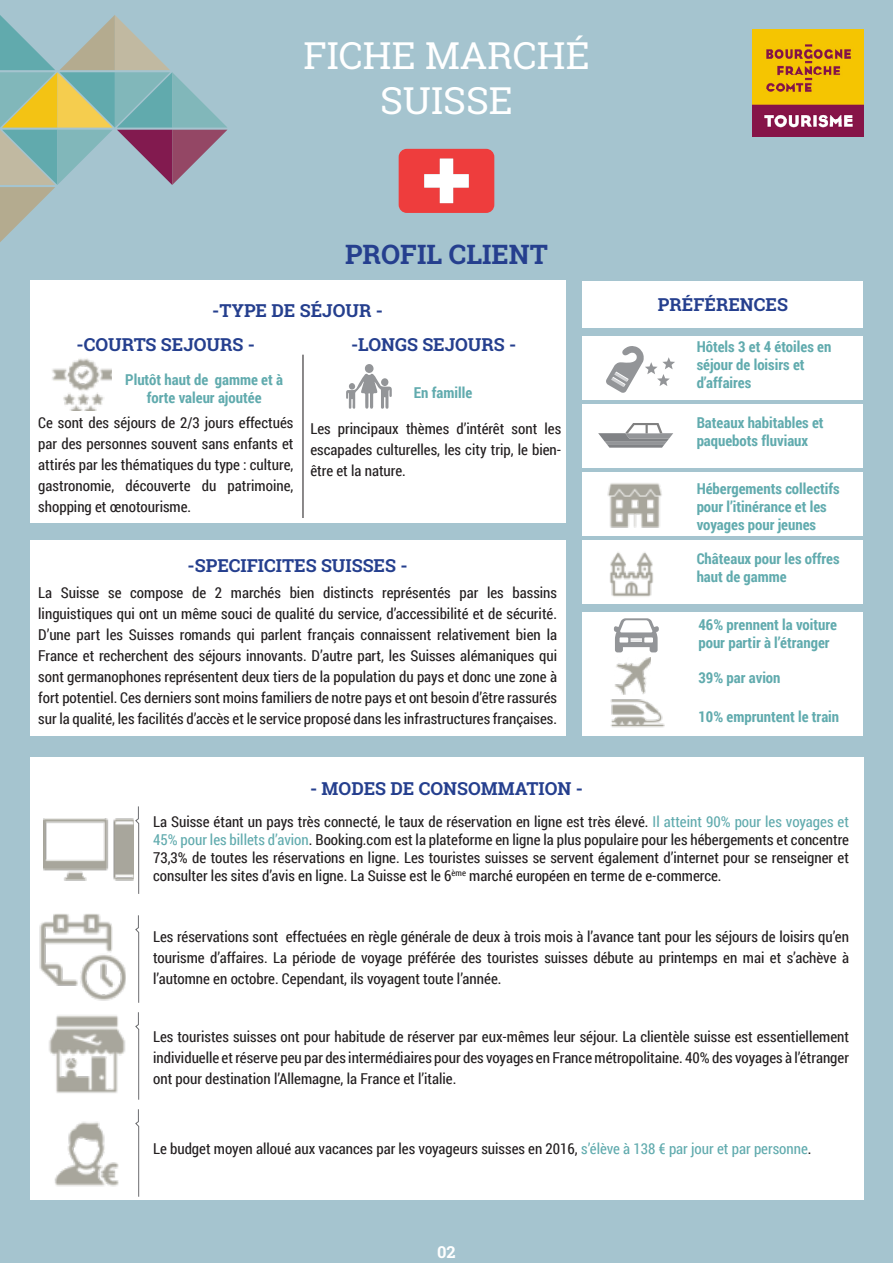
<style>
.page{position:relative;width:893px;height:1263px;background:#a5c4cf}
.page>*{position:absolute;margin:0;border:0;box-sizing:border-box;transform-origin:0 0}
.t1{font:37.5px/45px "Roboto Slab";color:#fff;text-align:center}
.t2{font:700 27px "Roboto Slab";color:#253f8e}
.t3{font:700 18px "Roboto Slab";color:#253f8e}
.t4{font:700 16.5px "Roboto Slab";color:#fff}
.t5{font:15px/21px "Roboto Condensed";color:#231f20;text-align:justify}
.t6{font:700 15px/18px "Roboto Condensed";color:#61abae}
.s1{color:#61abae}
</style>
<div class="page">
<svg style="left:0;top:15px;width:227px;height:227px"></svg>
<img style="left:753px;top:30px;width:110px;height:106px">
<svg style="left:399px;top:149px;width:95px;height:64px;background:#ef5f5f"></svg>
<div style="left:30px;top:281px;width:536px;height:242px;background:#fff"></div>
<div style="left:583px;top:612px;width:280px;height:124px;background:#fff"></div>
<div style="left:30px;top:540px;width:536px;height:196px;background:#fff"></div>
<div style="left:30px;top:757px;width:833px;height:442px;background:#fff"></div>
<svg style="left:135px;top:1109px;width:4px;height:88px"></svg>
<svg style="left:135px;top:915px;width:4px;height:88px"></svg>
<svg style="left:135px;top:806px;width:4px;height:88px"></svg>
<div style="left:365px;top:364px;width:9px;height:9px;background:#939598;border-radius:50%"></div>
<svg style="left:346px;top:373px;width:46px;height:36px"></svg>
<div style="left:583px;top:336px;width:280px;height:64px;background:#fff"></div>
<svg style="left:606px;top:346px;width:69px;height:47px"></svg>
<div style="left:583px;top:404px;width:280px;height:64px;background:#fff"></div>
<svg style="left:598px;top:423px;width:75px;height:25px"></svg>
<svg style="left:614px;top:618px;width:45px;height:34px"></svg>
<img style="left:52px;top:358px;width:59px;height:52px">
<div style="left:583px;top:472px;width:280px;height:64px;background:#fff"></div>
<img style="left:607px;top:483px;width:55px;height:45px">
<div style="left:583px;top:540px;width:280px;height:64px;background:#fff"></div>
<img style="left:610px;top:552px;width:43px;height:45px">
<img style="left:615px;top:658px;width:36px;height:35px">
<img style="left:610px;top:693px;width:54px;height:35px">
<svg style="left:135px;top:1012px;width:4px;height:88px"></svg>
<img style="left:43px;top:818px;width:90px;height:63px">
<img style="left:39px;top:914px;width:87px;height:86px">
<img style="left:49px;top:1015px;width:77px;height:78px">
<img style="left:54px;top:1122px;width:65px;height:64px">
<div style="left:583px;top:281px;width:280px;height:46px;background:#fff"></div>
<hr style="left:302px;top:355px;width:2px;height:163px;background:#231f20">
<h1 class="t1" style="left:303px;top:33px;width:288px">FICHE MARCHÉ<br>SUISSE</h1>
<p class="t2" style="left:345px;top:235px;width:204px">PROFIL CLIENT</p>
<p class="t3" style="left:212px;top:298px;width:172px">-TYPE DE SÉJOUR -</p>
<p class="t3" style="left:77px;top:332px;width:180px">-COURTS SEJOURS -</p>
<p class="t3" style="left:351px;top:332px;width:167px">-LONGS SEJOURS -</p>
<p class="t6" style="left:125px;top:370px;width:159px;text-align:center">Plutôt haut de gamme et à forte valeur ajoutée</p>
<p class="t5" style="left:38px;top:412px;width:257px">Ce sont des séjours de 2/3 jours effectués par des personnes souvent sans enfants et attirés par les thématiques du type : culture, gastronomie, découverte du patrimoine, shopping et œnotourisme.</p>
<p class="t5" style="left:310px;top:417px;width:252px">Les principaux thèmes d’intérêt sont les escapades culturelles, les city trip, le bien&shy;être et la nature.</p>
<p class="t6" style="left:414px;top:383px;width:60px">En famille</p>
<p class="t3" style="left:188px;top:553px;width:221px">-SPECIFICITES SUISSES -</p>
<p class="t5" style="left:38px;top:582px;width:520px">La Suisse se compose de 2 marchés bien distincts représentés par les bassins linguistiques qui ont un même souci de qualité du service, d’accessibilité et de sécurité.<br>D’une part les Suisses romands qui parlent français connaissent relativement bien la France et recherchent des séjours innovants. D’autre part, les Suisses alémaniques qui sont germanophones représentent deux tiers de la population du pays et donc une zone à fort potentiel. Ces derniers sont moins familiers de notre pays et ont besoin d’être rassurés sur la qualité, les facilités d’accès et le service proposé dans les infrastructures françaises.</p>
<p class="t3" style="left:310px;top:776px;width:274px">- MODES DE CONSOMMATION -</p>
<p class="t3" style="left:658px;top:292px;width:132px">PRÉFÉRENCES</p>
<p class="t6" style="left:697px;top:337px;width:136px">Hôtels 3 et 4 étoiles en séjour de loisirs et</p>
<p class="t6" style="left:697px;top:373px;width:56px">d’affaires</p>
<p class="t6" style="left:697px;top:413px;width:128px">Bateaux habitables et paquebots fluviaux</p>
<p class="t6" style="left:697px;top:479px;width:145px">Hébergements collectifs pour l’itinérance et les voyages pour jeunes</p>
<p class="t6" style="left:697px;top:549px;width:144px">Châteaux pour les offres haut de gamme</p>
<p class="t6" style="left:698px;top:615px;width:140px">46% prennent la voiture pour partir à l’étranger</p>
<p class="t6" style="left:698px;top:668px;width:84px">39% par avion</p>
<p class="t6" style="left:698px;top:707px;width:142px">10% empruntent le train</p>
<p class="t5" style="left:153px;top:813px;width:697px;line-height:18px">La Suisse étant un pays très connecté, le taux de réservation en ligne est très élevé. <span class="s1">Il atteint 90% pour les voyages et 45% pour les billets d’avion</span>. Booking.com est la plateforme en ligne la plus populaire pour les hébergements et concentre 73,3% de toutes les réservations en ligne. Les touristes suisses se servent également d’internet pour se renseigner et consulter les sites d’avis en ligne. La Suisse est le 6<sup>ème</sup> marché européen en terme de e-commerce.</p>
<p class="t5" style="left:153px;top:926px;width:697px">Les réservations sont effectuées en règle générale de deux à trois mois à l’avance tant pour les séjours de loisirs qu’en tourisme d’affaires. La période de voyage préférée des touristes suisses débute au printemps en mai et s’achève à l’automne en octobre. Cependant, ils voyagent toute l’année.</p>
<p class="t5" style="left:153px;top:1025px;width:697px">Les touristes suisses ont pour habitude de réserver par eux-mêmes leur séjour. La clientèle suisse est essentiellement individuelle et réserve peu par des intermédiaires pour des voyages en France métropolitaine. 40% des voyages à l’étranger ont pour destination l’Allemagne, la France et l’italie.</p>
<p class="t5" style="left:153px;top:1137px;width:660px">Le budget moyen alloué aux vacances par les voyageurs suisses en 2016, <span class="s1">s’élève à 138 € par jour et par personne</span>.</p>
<p class="t4" style="left:437px;top:1241px;width:20px">02</p>
</div>
